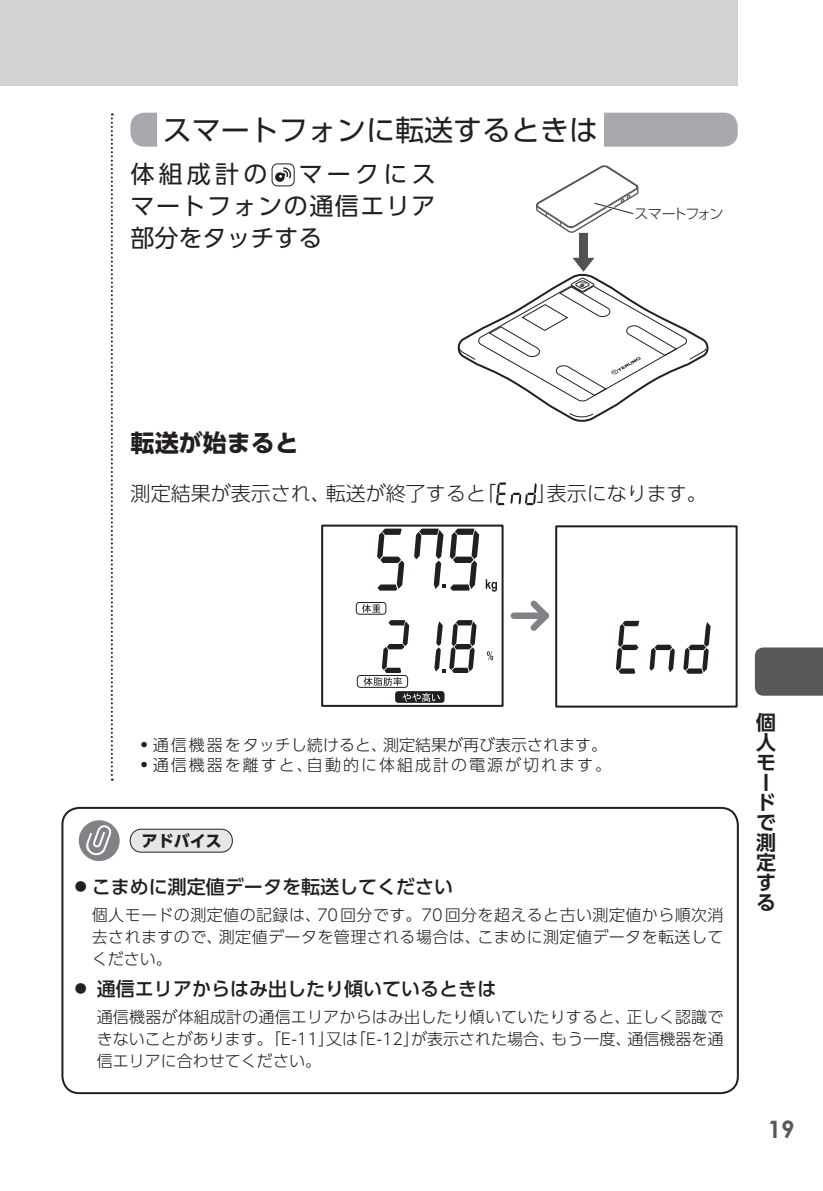
<style>
.page{position:relative;width:823px;height:1191px;background:#fff}
.page>*{position:absolute;margin:0;border:0;box-sizing:border-box;transform-origin:0 0}
.t1{font:29px "UD Shin Go Pro";color:#231f20}
.t2{font:24px/32px "UD Shin Go Pro";letter-spacing:.065em;color:#231f20;text-align:justify}
.t3{font:700 24px "UD Shin Go Pro";color:#231f20}
.t4{font:700 24px "Century Gothic";color:#57585a}
.t5{font:300 20px "UD Shin Go Pro";color:#231f20}
.t6{font:700 20px/20px "UD Shin Go Pro De";color:#231f20}
.t7{font:500 19px "UD Shin Go Pro";color:#231f20}
.t8{font:300 16px/22px "UD Shin Go Pro";letter-spacing:.025em;color:#231f20;text-align:justify}
.t9{font:300 16px "UD Shin Go Pro";color:#231f20}
.t10{font:300 16px "UD Shin Go Pro";letter-spacing:.125em;color:#231f20}
.t11{font:700 16px "UD Shin Go Pro";color:#231f20}
.t12{font:300 14px "UD Shin Go Pro";letter-spacing:-.135em;color:#231f20}
.s1{font-weight:700}
</style>
<div class="page">
<div style="left:0;top:0;width:737px;height:85px;background:#d1d2d4"></div>
<div style="left:754px;top:647px;width:68px;height:48px;background:#57585a"></div>
<div style="left:555px;top:525px;width:182px;height:182px;border:2px solid #231f20"></div>
<svg style="left:649px;top:644px;width:25px;height:28px"></svg>
<svg style="left:683px;top:622px;width:27px;height:51px"></svg>
<svg style="left:616px;top:621px;width:22px;height:52px"></svg>
<svg style="left:377px;top:528px;width:27px;height:62px"></svg>
<svg style="left:414px;top:528px;width:65px;height:62px"></svg>
<div style="left:321px;top:524px;width:182px;height:183px;border:2px solid #231f20"></div>
<svg style="left:355px;top:602px;width:121px;height:101px"></svg>
<svg style="left:485px;top:579px;width:11px;height:12px"></svg>
<svg style="left:487px;top:651px;width:5px;height:9px"></svg>
<svg style="left:530px;top:600px;width:19px;height:31px"></svg>
<div style="left:513px;top:612px;width:32px;height:7px;background:#808285"></div>
<div style="left:79px;top:820px;width:41px;height:41px;background:#808285;border-radius:50%"></div>
<svg style="left:86px;top:825px;width:25px;height:30px"></svg>
<div style="left:130px;top:829px;width:102px;height:23px;background:#e6e7e9;border-radius:11px"></div>
<div style="left:130px;top:828px;width:103px;height:24px;border:1px solid #231f20;border-radius:11px"></div>
<div style="left:61px;top:807px;width:677px;height:287px;border:2px solid #231f20;border-radius:17px"></div>
<div style="left:271px;top:164px;width:23px;height:22px;border:1px solid #231f20;border-radius:5px"></div>
<svg style="left:275px;top:167px;width:17px;height:15px"></svg>
<div style="left:130px;top:113px;width:607px;height:34px;background:#a8a9ad;border-radius:14px"></div>
<div style="left:157px;top:107px;width:446px;height:40px;background:#fff"></div>
<svg style="left:457px;top:165px;width:250px;height:257px"></svg>
<svg style="left:496px;top:482px;width:40px;height:23px"></svg>
<svg style="left:111px;top:113px;width:2px;height:667px"></svg>
<h1 class="t1" style="left:163px;top:106px;width:437px">スマートフォンに転送するときは</h1>
<h2 class="t2" style="left:130px;top:157px;width:138px">体組成計の</h2>
<h2 class="t2" style="left:130px;top:157px;width:306px;text-indent:168px">マークにスマートフォンの通信エリア部分をタッチする</h2>
<p class="t12" style="left:634px;top:202px;width:90px">スマートフォン</p>
<h2 class="t3" style="left:130px;top:423px;width:169px">転送が始まると</h2>
<p class="t5" style="left:130px;top:477px;width:366px">測定結果が表示され、転送が終了すると「</p>
<p class="t5" style="left:536px;top:477px;width:171px">」表示になります。</p>
<p class="t9" style="left:141px;top:732px;width:467px"><span class="s1">•</span> 通信機器をタッチし続けると、測定結果が再び表示されます。</p>
<p class="t10" style="left:141px;top:752px;width:471px"><span class="s1">•</span> 通信機器を離すと、自動的に体組成計の電源が切れます。</p>
<p class="t11" style="left:142px;top:828px;width:81px">アドバイス</p>
<p class="t7" style="left:75px;top:871px;width:380px"><sup>●</sup> こまめに測定値データを転送してください</p>
<p class="t8" style="left:92px;top:903px;width:633px">個人モードの測定値の記録は、70回分です。70回分を超えると古い測定値から順次消去されますので、測定値データを管理される場合は、こまめに測定値データを転送してください。</p>
<p class="t7" style="left:75px;top:973px;width:423px"><sup>●</sup> 通信エリアからはみ出したり傾いているときは</p>
<p class="t8" style="left:97px;top:1005px;width:627px">通信機器が体組成計の通信エリアからはみ出したり傾いていたりすると、正しく認識できないことがあります。「E-11」又は「E-12」が表示された場合、もう一度、通信機器を通信エリアに合わせてください。</p>
<p class="t6" style="left:755px;top:712px;width:21px">個人モードで測定する</p>
<h2 class="t4" style="left:767px;top:1111px;width:28px">19</h2>
</div>
